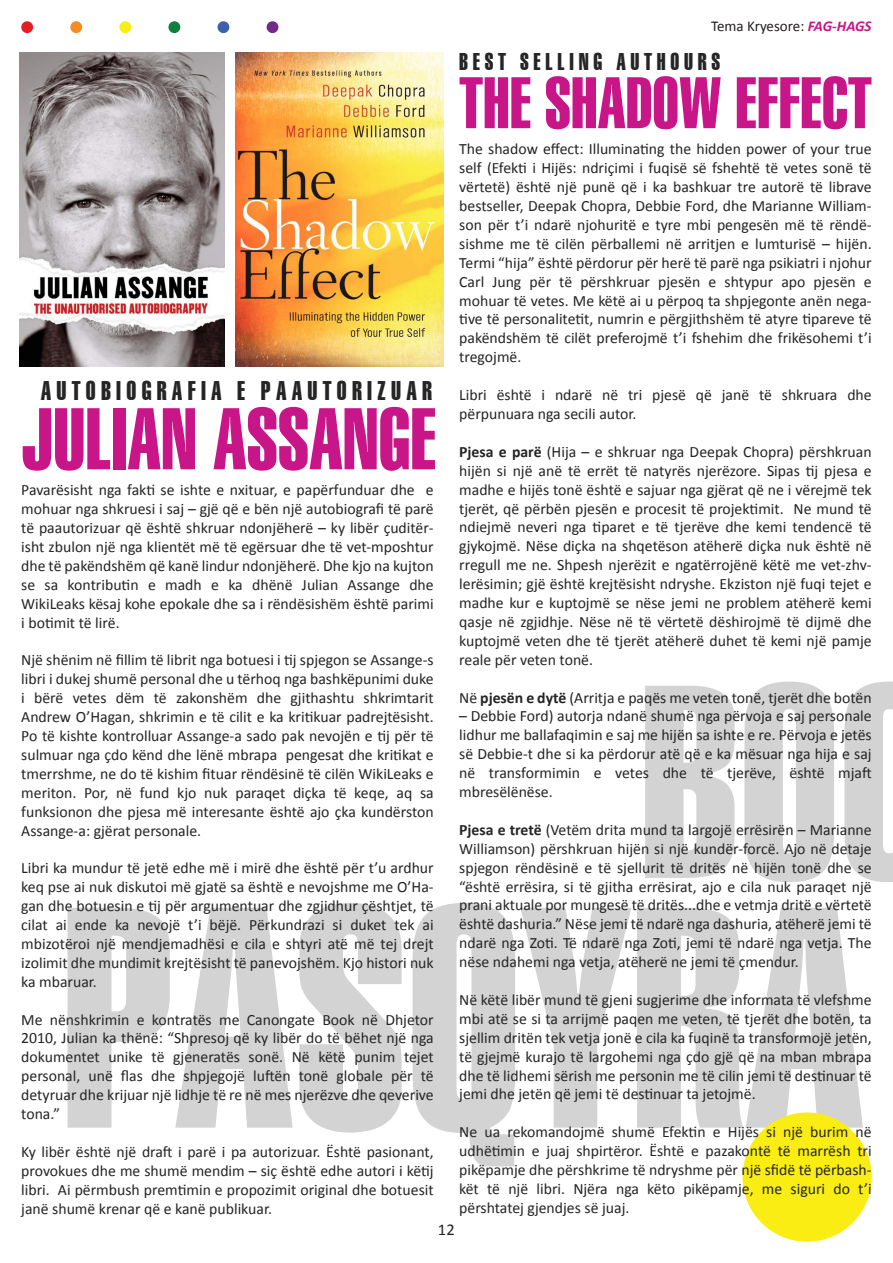
<style>
.page{position:relative;width:893px;height:1263px;background:#fff}
.page>*{position:absolute;margin:0;border:0;box-sizing:border-box;transform-origin:0 0}
.t1{font:305.25px "Swiss 911 BT Extra Compressed";color:#231f20}
.t2{font:266.85px "Swiss 911 BT Extra Compressed";color:#231f20}
.t3{font:84.75px "Swiss 911 BT Extra Compressed";color:#c81689}
.t4{font:70.65px "Swiss 911 BT Extra Compressed";color:#c81689}
.t5{font:26.4px "Swiss 911 BT Extra Compressed";letter-spacing:.2em;color:#262526}
.t6{font:23.7px "Swiss 911 BT Extra Compressed";letter-spacing:.2em;color:#262526}
.t7{font:16.5px "Calibri";color:#262526}
.t8{font:15.75px/18.9px "Calibri";color:#252425;text-align:justify}
.t9{font:15px "Calibri";color:#231f20}
.s1{font-weight:700;font-style:italic;color:#c71688}
.s2{font-weight:700}
</style>
<div class="page">
<div style="left:742px;top:1112px;width:130px;height:130px;background:#f9ed14;border-radius:50%"></div>
<img style="left:19px;top:52px;width:206px;height:315px">
<img style="left:235px;top:53px;width:208px;height:313px">
<div style="left:21px;top:21px;width:12px;height:12px;background:#e51e25;border-radius:50%"></div>
<div style="left:70px;top:21px;width:12px;height:12px;background:#f68c1f;border-radius:50%"></div>
<div style="left:119px;top:21px;width:12px;height:12px;background:#f9ed14;border-radius:50%"></div>
<div style="left:168px;top:21px;width:12px;height:12px;background:#0d803f;border-radius:50%"></div>
<div style="left:218px;top:21px;width:11px;height:12px;background:#3e5fab;border-radius:50%"></div>
<div style="left:267px;top:21px;width:11px;height:12px;background:#732985;border-radius:50%"></div>
<p class="t9" style="left:711px;top:16px;width:162px">Tema Kryesore: <span class="s1">FAG-HAGS</span></p>
<p class="t6" style="left:459px;top:48px;width:262px">BEST SELLING AUTHOURS</p>
<p class="t4" style="left:459px;top:63px;width:414px">THE SHADOW EFFECT</p>
<p class="t8" style="left:459px;top:140px;width:414px">The shadow effect: Illuminating the hidden power of your true self (Efekti i Hijës: ndriçimi i fuqisë së fshehtë të vetes sonë të vërtetë) është një punë që i ka bashkuar tre autorë të librave bestseller, Deepak Chopra, Debbie Ford, dhe Marianne William&shy;son për t’i ndarë njohuritë e tyre mbi pengesën më të rëndë&shy;sishme me të cilën përballemi në arritjen e lumturisë – hijën.<br>Termi “hija” është përdorur për herë të parë nga psikiatri i njohur Carl Jung për të përshkruar pjesën e shtypur apo pjesën e mohuar të vetes. Me këtë ai u përpoq ta shpjegonte anën nega&shy;tive të personalitetit, numrin e përgjithshëm të atyre tipareve të pakëndshëm të cilët preferojmë t’i fshehim dhe frikësohemi t’i tregojmë.</p>
<p class="t8" style="left:459px;top:385px;width:414px">Libri është i ndarë në tri pjesë që janë të shkruara dhe përpunuara nga secili autor.</p>
<p class="t8" style="left:459px;top:442px;width:414px"><span class="s2">Pjesa e parë</span> (Hija – e shkruar nga Deepak Chopra) përshkruan hijën si një anë të errët të natyrës njerëzore. Sipas tij pjesa e madhe e hijës tonë është e sajuar nga gjërat që ne i vërejmë tek tjerët, që përbën pjesën e procesit të projektimit. Ne mund të ndiejmë neveri nga tiparet e të tjerëve dhe kemi tendencë të gjykojmë. Nëse diçka na shqetëson atëherë diçka nuk është në rregull me ne. Shpesh njerëzit e ngatërrojënë këtë me vet-zhv&shy;lerësimin; gjë është krejtësisht ndryshe. Ekziston një fuqi tejet e madhe kur e kuptojmë se nëse jemi ne problem atëherë kemi qasje në zgjidhje. Nëse në të vërtetë dëshirojmë të dijmë dhe kuptojmë veten dhe të tjerët atëherë duhet të kemi një pamje reale për veten tonë.</p>
<p class="t8" style="left:459px;top:688px;width:414px">Në <span class="s2">pjesën e dytë</span> (Arritja e paqës me veten tonë, tjerët dhe botën</p>
<p class="t8" style="left:459px;top:707px;width:414px">– Debbie Ford) autorja ndanë shumë nga përvoja e saj personale lidhur me ballafaqimin e saj me hijën sa ishte e re. Përvoja e jetës së Debbie-t dhe si ka përdorur atë që e ka mësuar nga hija e saj në transformimin e vetes dhe të tjerëve, është mjaft mbresëlënëse.</p>
<p class="t8" style="left:459px;top:820px;width:414px"><span class="s2">Pjesa e tretë</span> (Vetëm drita mund ta largojë errësirën – Marianne Williamson) përshkruan hijën si një kundër-forcë. Ajo në detaje spjegon rëndësinë e të sjellurit të dritës në hijën tonë dhe se “është errësira, si të gjitha errësirat, ajo e cila nuk paraqet një prani aktuale por mungesë të dritës...dhe e vetmja dritë e vërtetë është dashuria.” Nëse jemi të ndarë nga dashuria, atëherë jemi të ndarë nga Zoti. Të ndarë nga Zoti, jemi të ndarë nga vetja. The nëse ndahemi nga vetja, atëherë ne jemi të çmendur.</p>
<p class="t8" style="left:459px;top:990px;width:414px">Në këtë libër mund të gjeni sugjerime dhe informata të vlefshme mbi atë se si ta arrijmë paqen me veten, të tjerët dhe botën, ta sjellim dritën tek vetja jonë e cila ka fuqinë ta transformojë jetën, të gjejmë kurajo të largohemi nga çdo gjë që na mban mbrapa dhe të lidhemi sërish me personin me të cilin jemi të destinuar të jemi dhe jetën që jemi të destinuar ta jetojmë.</p>
<p class="t8" style="left:459px;top:1123px;width:414px">Ne ua rekomandojmë shumë Efektin e Hijës si një burim në udhëtimin e juaj shpirtëror. Është e pazakontë të marrësh tri pikëpamje dhe përshkrime të ndryshme për një sfidë të përbash&shy;kët të një libri. Njëra nga këto pikëpamje, me siguri do t’i përshtatej gjendjes së juaj.</p>
<p class="t5" style="left:41px;top:376px;width:393px">AUTOBIOGRAFIA E PAAUTORIZUAR</p>
<p class="t3" style="left:21px;top:392px;width:417px">JULIAN ASSANGE</p>
<p class="t8" style="left:21px;top:481px;width:414px">Pavarësisht nga fakti se ishte e nxituar, e papërfunduar dhe e mohuar nga shkruesi i saj – gjë që e bën një autobiografi të parë të paautorizuar që është shkruar ndonjëherë – ky libër çuditër&shy;isht zbulon një nga klientët më të egërsuar dhe të vet-mposhtur dhe të pakëndshëm që kanë lindur ndonjëherë. Dhe kjo na kujton se sa kontributin e madh e ka dhënë Julian Assange dhe WikiLeaks kësaj kohe epokale dhe sa i rëndësishëm është parimi i botimit të lirë.</p>
<p class="t8" style="left:21px;top:651px;width:414px">Një shënim në fillim të librit nga botuesi i tij spjegon se Assange-s libri i dukej shumë personal dhe u tërhoq nga bashkëpunimi duke i bërë vetes dëm të zakonshëm dhe gjithashtu shkrimtarit Andrew O’Hagan, shkrimin e të cilit e ka kritikuar padrejtësisht.<br>Po të kishte kontrolluar Assange-a sado pak nevojën e tij për të sulmuar nga çdo kënd dhe lënë mbrapa pengesat dhe kritikat e tmerrshme, ne do të kishim fituar rëndësinë të cilën WikiLeaks e meriton. Por, në fund kjo nuk paraqet diçka të keqe, aq sa funksionon dhe pjesa më interesante është ajo çka kundërston Assange-a: gjërat personale.</p>
<p class="t8" style="left:21px;top:859px;width:414px">Libri ka mundur të jetë edhe më i mirë dhe është për t’u ardhur keq pse ai nuk diskutoi më gjatë sa është e nevojshme me O’Ha&shy;gan dhe botuesin e tij për argumentuar dhe zgjidhur çështjet, të cilat ai ende ka nevojë t’i bëjë. Përkundrazi si duket tek ai mbizotëroi një mendjemadhësi e cila e shtyri atë më tej drejt izolimit dhe mundimit krejtësisht të panevojshëm. Kjo histori nuk ka mbaruar.</p>
<p class="t8" style="left:21px;top:1010px;width:414px">Me nënshkrimin e kontratës me Canongate Book në Dhjetor 2010, Julian ka thënë: “Shpresoj që ky libër do të bëhet një nga dokumentet unike të gjeneratës sonë. Në këtë punim tejet personal, unë flas dhe shpjegojë luftën tonë globale për të detyruar dhe krijuar një lidhje të re në mes njerëzve dhe qeverive tona.”</p>
<p class="t8" style="left:21px;top:1142px;width:414px">Ky libër është një draft i parë i pa autorizuar. Është pasionant, provokues dhe me shumë mendim – siç është edhe autori i këtij libri. Ai përmbush premtimin e propozimit original dhe botuesit janë shumë krenar që e kanë publikuar.</p>
<h2 class="t2" style="left:639px;top:633px;width:302px">BOO</h2>
<h1 class="t1" style="left:61px;top:848px;width:806px">PASQYRA</h1>
<p class="t7" style="left:438px;top:1219px;width:18px">12</p>
</div>
